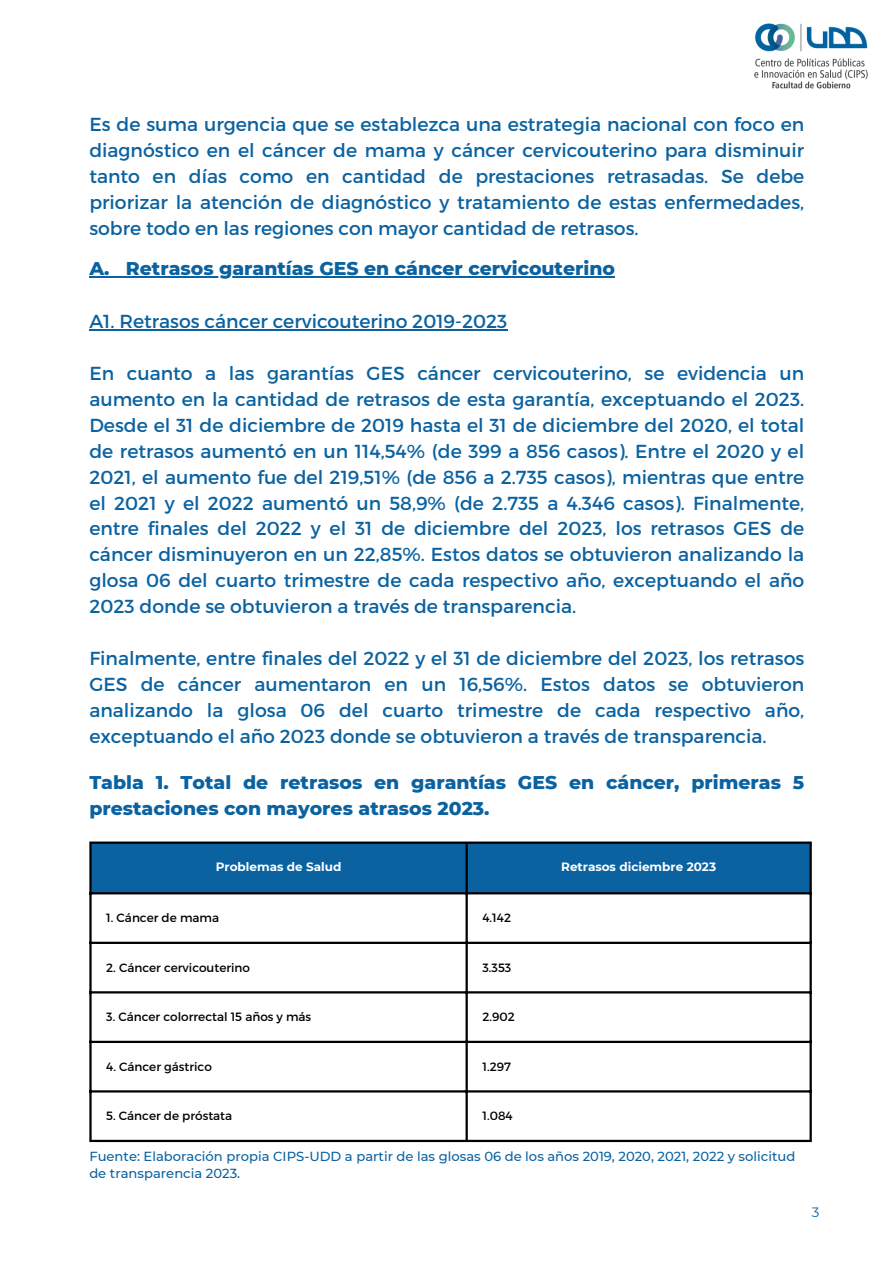
<style>
.page{position:relative;width:894px;height:1264px;background:#fff}
.page>*{position:absolute;margin:0;border:0;box-sizing:border-box;transform-origin:0 0}
.t1{font:18.75px/25.8px "Montserrat";color:#0a62a1;text-align:justify}
.t2{font:800 18.75px/25.8px "Montserrat";color:#0a62a1}
.t3{font:13.5px "Montserrat";color:#0a62a1}
.t4{font:500 13.2px/17.5px "Montserrat";color:#0a62a1}
.t5{font:12px "Montserrat";color:#000}
.t6{font:700 12px "Montserrat";color:#fff}
</style>
<div class="page">
<img style="left:754px;top:23px;width:114px;height:66px">
<hr style="left:89px;top:276px;width:20px;height:2px;background:#0a62a1">
<svg style="left:109px;top:276px;width:17px;height:2px"></svg>
<hr style="left:126px;top:276px;width:489px;height:2px;background:#0a62a1">
<hr style="left:89px;top:329px;width:418px;height:1px;background:#0a62a1">
<div style="left:92px;top:843px;width:717px;height:49px;background:#0a62a1"></div>
<hr style="left:89px;top:843px;width:3px;height:296px;background:#000">
<hr style="left:465px;top:843px;width:2px;height:296px;background:#000">
<hr style="left:809px;top:843px;width:2px;height:296px;background:#000">
<hr style="left:89px;top:841px;width:722px;height:2px;background:#000">
<hr style="left:89px;top:892px;width:722px;height:2px;background:#000">
<hr style="left:89px;top:941px;width:722px;height:3px;background:#000">
<hr style="left:89px;top:991px;width:722px;height:2px;background:#000">
<hr style="left:89px;top:1040px;width:722px;height:3px;background:#000">
<hr style="left:89px;top:1090px;width:722px;height:2px;background:#000">
<hr style="left:89px;top:1139px;width:722px;height:3px;background:#000">
<p class="t1" style="left:89px;top:110px;width:716px">Es de suma urgencia que se establezca una estrategia nacional con foco en diagnóstico en el cáncer de mama y cáncer cervicouterino para disminuir tanto en días como en cantidad de prestaciones retrasadas. Se debe priorizar la atención de diagnóstico y tratamiento de estas enfermedades, sobre todo en las regiones con mayor cantidad de retrasos.</p>
<h2 class="t2" style="left:89px;top:256px;width:22px">A.</h2>
<h1 class="t2" style="left:126px;top:256px;width:490px">Retrasos garantías GES en cáncer cervicouterino</h1>
<h1 class="t1" style="left:89px;top:308px;width:419px">A1. Retrasos cáncer cervicouterino 2019-2023</h1>
<h1 class="t1" style="left:89px;top:359px;width:716px">En cuanto a las garantías GES cáncer cervicouterino, se evidencia un</h1>
<h2 class="t1" style="left:89px;top:385px;width:716px">aumento en la cantidad de retrasos de esta garantía, exceptuando el 2023.<br>Desde el 31 de diciembre de 2019 hasta el 31 de diciembre del 2020, el total de retrasos aumentó en un 114,54% (de 399 a 856 casos). Entre el 2020 y el 2021, el aumento fue del 219,51% (de 856 a 2.735 casos), mientras que entre el 2021 y el 2022 aumentó un 58,9% (de 2.735 a 4.346 casos). Finalmente, entre finales del 2022 y el 31 de diciembre del 2023, los retrasos GES de cáncer disminuyeron en un 22,85%. Estos datos se obtuvieron analizando la glosa 06 del cuarto trimestre de cada respectivo año, exceptuando el año 2023 donde se obtuvieron a través de transparencia.</h2>
<h2 class="t1" style="left:89px;top:644px;width:716px">Finalmente, entre finales del 2022 y el 31 de diciembre del 2023, los retrasos</h2>
<h2 class="t1" style="left:89px;top:670px;width:716px">GES de cáncer aumentaron en un 16,56%. Estos datos se obtuvieron analizando la glosa 06 del cuarto trimestre de cada respectivo año, exceptuando el año 2023 donde se obtuvieron a través de transparencia.</h2>
<p class="t2" style="left:89px;top:769px;width:716px">Tabla 1. Total de retrasos en garantías GES en cáncer, primeras 5 prestaciones con mayores atrasos 2023.</p>
<h2 class="t6" style="left:216px;top:859px;width:127px">Problemas de Salud</h2>
<h1 class="t6" style="left:561px;top:859px;width:156px">Retrasos diciembre 2023</h1>
<p class="t5" style="left:106px;top:910px;width:114px">1. Cáncer de mama</p>
<p class="t5" style="left:482px;top:910px;width:30px">4.142</p>
<p class="t5" style="left:106px;top:959px;width:145px">2. Cáncer cervicouterino</p>
<p class="t5" style="left:482px;top:959px;width:30px">3.353</p>
<p class="t5" style="left:106px;top:1009px;width:206px">3. Cáncer colorrectal 15 años y más</p>
<p class="t5" style="left:482px;top:1009px;width:34px">2.902</p>
<p class="t5" style="left:106px;top:1058px;width:107px">4. Cáncer gástrico</p>
<p class="t5" style="left:482px;top:1058px;width:30px">1.297</p>
<p class="t5" style="left:106px;top:1108px;width:127px">5. Cáncer de próstata</p>
<p class="t5" style="left:482px;top:1108px;width:32px">1.084</p>
<p class="t4" style="left:89px;top:1147px;width:707px">Fuente: Elaboración propia CIPS-UDD a partir de las glosas 06 de los años 2019, 2020, 2021, 2022 y solicitud de transparencia 2023.</p>
<p class="t3" style="left:811px;top:1203px;width:9px">3</p>
</div>
